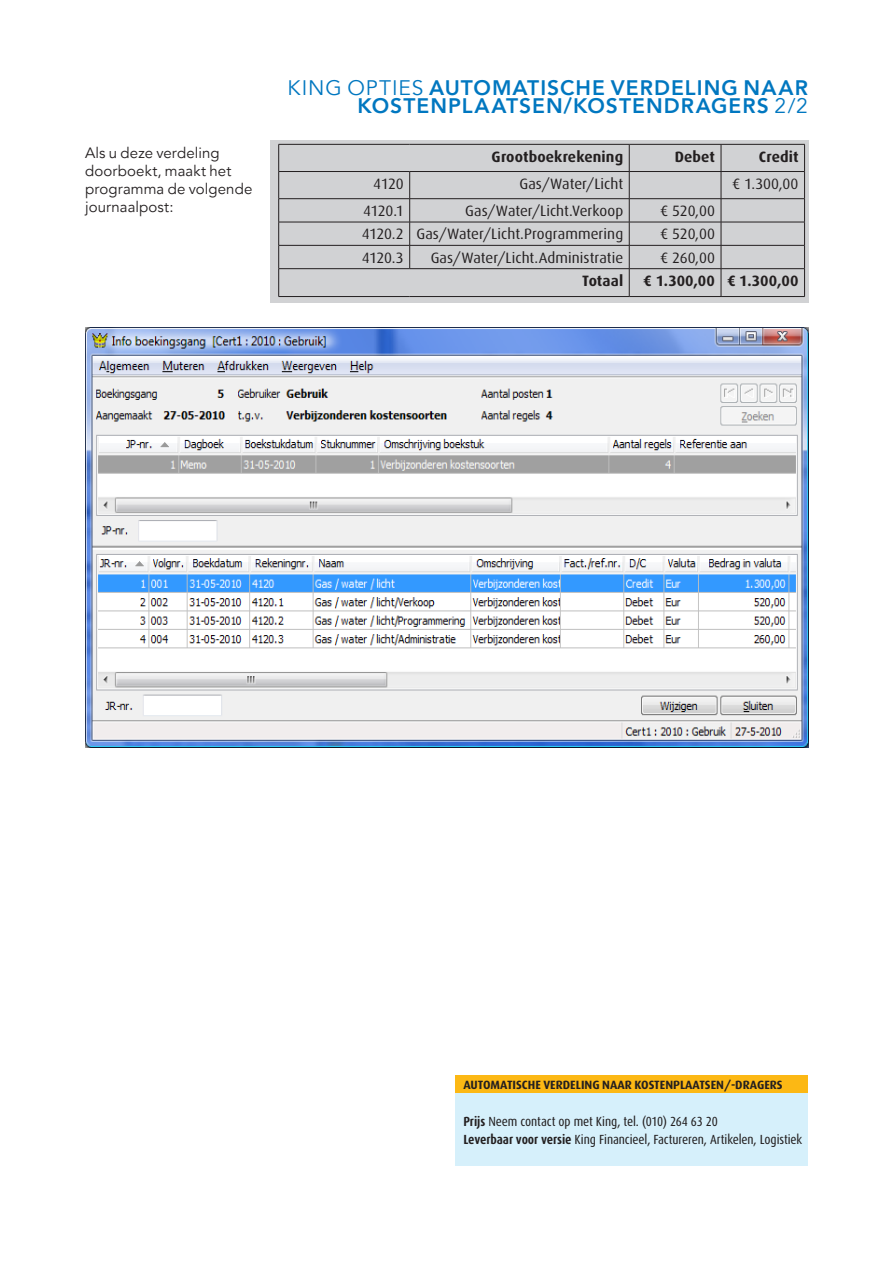
<style>
.page{position:relative;width:893px;height:1263px;background:#fff}
.page>*{position:absolute;margin:0;border:0;box-sizing:border-box;transform-origin:0 0}
.Kop1{font:800 21px/18px "Avenir LT";letter-spacing:.05em;color:#0077c0;text-align:right}
.t1{font:15px "Dax";letter-spacing:.005em;color:#231f20}
.Subtekst{font:15px/18px "Avenir 45";letter-spacing:.005em;color:#231f20}
.t2{font:700 15px "Dax";letter-spacing:.01em;color:#231f20}
.Kadertekst{font:13.2px "Dax Condensed";letter-spacing:-.005em;color:#231f20}
.Kop4_Mogelijkheden{font:700 12px "Dax";color:#231f20}
.s1{font-family:"Avenir 45";font-weight:400}
.s2{font-weight:700}
</style>
<div class="page">
<img style="left:85px;top:328px;width:724px;height:419px">
<div style="left:270px;top:140px;width:539px;height:163px;background:#d1d2d4"></div>
<hr style="left:278px;top:198px;width:132px;height:1px;background:#231f20">
<hr style="left:410px;top:198px;width:219px;height:1px;background:#231f20">
<hr style="left:629px;top:198px;width:92px;height:1px;background:#231f20">
<hr style="left:721px;top:198px;width:84px;height:1px;background:#231f20">
<hr style="left:278px;top:222px;width:132px;height:1px;background:#231f20">
<hr style="left:410px;top:222px;width:219px;height:1px;background:#231f20">
<hr style="left:629px;top:222px;width:92px;height:1px;background:#231f20">
<hr style="left:721px;top:222px;width:84px;height:1px;background:#231f20">
<hr style="left:278px;top:245px;width:132px;height:1px;background:#231f20">
<hr style="left:410px;top:245px;width:219px;height:1px;background:#231f20">
<svg style="left:409px;top:172px;width:1px;height:96px"></svg>
<hr style="left:629px;top:245px;width:92px;height:1px;background:#231f20">
<hr style="left:721px;top:245px;width:84px;height:1px;background:#231f20">
<hr style="left:278px;top:144px;width:132px;height:1px;background:#231f20">
<hr style="left:410px;top:144px;width:219px;height:1px;background:#231f20">
<hr style="left:629px;top:144px;width:92px;height:1px;background:#231f20">
<hr style="left:721px;top:144px;width:84px;height:1px;background:#231f20">
<hr style="left:278px;top:171px;width:132px;height:1px;background:#231f20">
<hr style="left:410px;top:171px;width:219px;height:1px;background:#231f20">
<hr style="left:629px;top:171px;width:92px;height:1px;background:#231f20">
<hr style="left:721px;top:171px;width:84px;height:1px;background:#231f20">
<hr style="left:278px;top:268px;width:132px;height:1px;background:#231f20">
<svg style="left:278px;top:145px;width:1px;height:151px"></svg>
<hr style="left:410px;top:268px;width:219px;height:1px;background:#231f20">
<hr style="left:629px;top:268px;width:92px;height:1px;background:#231f20">
<svg style="left:629px;top:145px;width:1px;height:151px"></svg>
<hr style="left:721px;top:268px;width:84px;height:1px;background:#231f20">
<svg style="left:721px;top:145px;width:1px;height:151px"></svg>
<svg style="left:804px;top:145px;width:1px;height:151px"></svg>
<hr style="left:278px;top:296px;width:132px;height:1px;background:#231f20">
<hr style="left:410px;top:296px;width:219px;height:1px;background:#231f20">
<hr style="left:629px;top:296px;width:92px;height:1px;background:#231f20">
<hr style="left:721px;top:296px;width:84px;height:1px;background:#231f20">
<div style="left:455px;top:1075px;width:353px;height:18px;background:#fcb814"></div>
<div style="left:455px;top:1093px;width:353px;height:73px;background:#d6f0fb"></div>
<p class="Kop1" style="left:288px;top:78px;width:522px"><span class="s1">KING OPTIES</span> AUTOMATISCHE VERDELING NAAR<br>KOSTENPLAATSEN/KOSTENDRAGERS <span class="s1">2/2</span></p>
<p class="Subtekst" style="left:85px;top:144px;width:169px">Als u deze verdeling doorboekt, maakt het programma de volgende journaalpost:</p>
<p class="t2" style="left:492px;top:148px;width:133px">Grootboekrekening</p>
<p class="t2" style="left:675px;top:148px;width:42px">Debet</p>
<p class="t2" style="left:759px;top:148px;width:41px">Credit</p>
<p class="t1" style="left:373px;top:175px;width:32px">4120</p>
<p class="t1" style="left:520px;top:175px;width:105px">Gas/Water/Licht</p>
<p class="t1" style="left:732px;top:175px;width:68px">€ 1.300,00</p>
<p class="t1" style="left:363px;top:202px;width:42px">4120.1</p>
<p class="t1" style="left:465px;top:202px;width:159px">Gas/Water/Licht.Verkoop</p>
<p class="t1" style="left:660px;top:202px;width:56px">€ 520,00</p>
<p class="t1" style="left:362px;top:225px;width:43px">4120.2</p>
<p class="t1" style="left:416px;top:225px;width:208px">Gas/Water/Licht.Programmering</p>
<p class="t1" style="left:660px;top:225px;width:56px">€ 520,00</p>
<p class="t1" style="left:362px;top:249px;width:43px">4120.3</p>
<p class="t1" style="left:431px;top:249px;width:194px">Gas/Water/Licht.Administratie</p>
<p class="t1" style="left:660px;top:249px;width:56px">€ 260,00</p>
<p class="t2" style="left:582px;top:272px;width:43px">Totaal</p>
<p class="t2" style="left:643px;top:272px;width:73px">€ 1.300,00</p>
<p class="t2" style="left:727px;top:272px;width:73px">€ 1.300,00</p>
<p class="Kop4_Mogelijkheden" style="left:463px;top:1078px;width:321px">AUTOMATISCHE VERDELING NAAR KOSTENPLAATSEN/-DRAGERS</p>
<p class="Kadertekst" style="left:463px;top:1113px;width:256px"><span class="s2">Prijs</span> Neem contact op met King, tel. (010) 264 63 20</p>
<p class="Kadertekst" style="left:463px;top:1131px;width:340px"><span class="s2">Leverbaar voor versie</span> King Financieel, Factureren, Artikelen, Logistiek</p>
</div>
